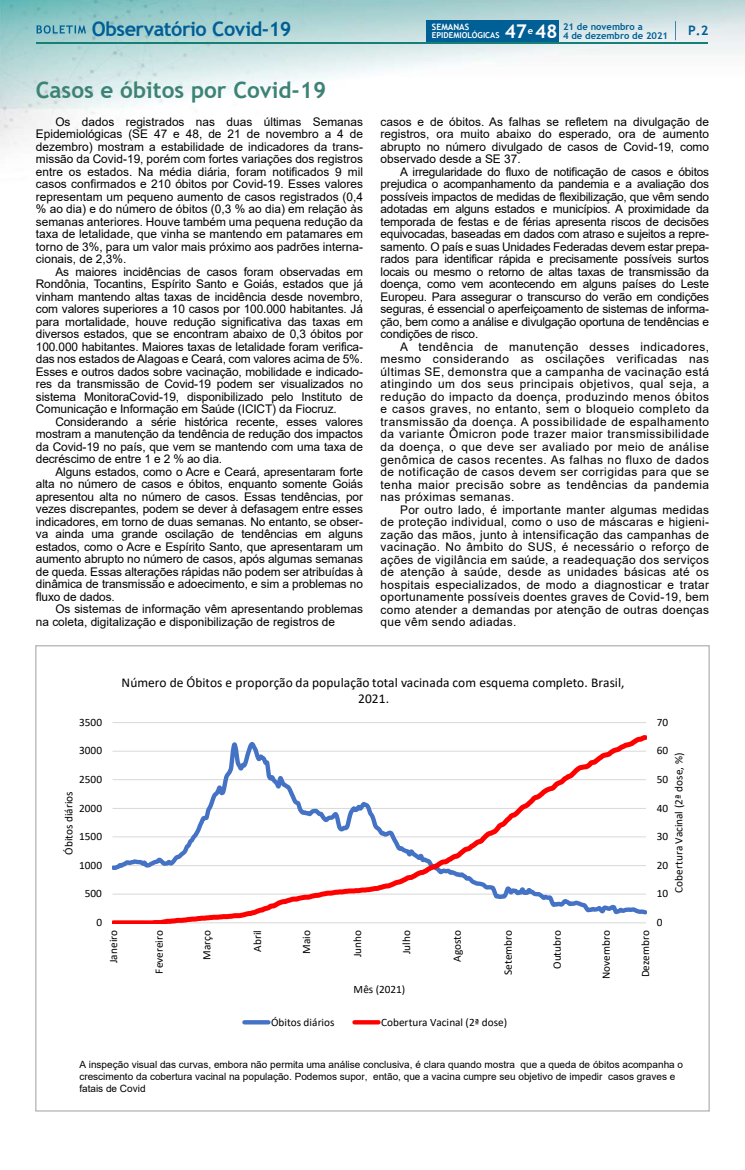
<style>
.page{position:relative;width:745px;height:1170px;background:#fff}
.page>*{position:absolute;margin:0;border:0;box-sizing:border-box;transform-origin:0 0}
.t1{font:700 22.5px "Trebuchet MS";color:#3c8376}
.t2{font:700 19.88px "Trebuchet MS";letter-spacing:-.025em;color:#005f95}
.t3{font:700 18.88px "Trebuchet MS";color:#fff}
.t4{font:13.5px/16.6px "Calibri";letter-spacing:.005em;color:#000;text-align:center}
.t5{font:700 13.12px "Trebuchet MS";color:#005f95}
.t6{font:11.88px/12.5px "Arial";color:#000;text-align:justify}
.t7{font:11.25px "Calibri";color:#000}
.t8{font:10px/12px "Arial";color:#000}
.t9{font:700 9.38px/9px "Trebuchet MS";color:#005f95}
.t10{font:700 8.75px "Trebuchet MS";color:#fff}
.t11{font:700 8.12px "Trebuchet MS";color:#fff}
</style>
<div class="page">
<img style="left:0;top:0;width:744px;height:147px">
<svg style="left:674px;top:21px;width:1px;height:19px"></svg>
<svg style="left:37px;top:25px;width:49px;height:9px"></svg>
<hr style="left:36px;top:42px;width:672px;height:1px;background:#168076">
<div style="left:426px;top:20px;width:132px;height:22px;background:#005f95"></div>
<hr style="left:112px;top:722px;width:533px;height:1px;background:#d9d9d9">
<svg style="left:112px;top:735px;width:534px;height:188px"></svg>
<svg style="left:244px;top:1020px;width:24px;height:4px"></svg>
<svg style="left:354px;top:1020px;width:24px;height:4px"></svg>
<h2 class="t2" style="left:92px;top:17px;width:201px">Observatório Covid-19</h2>
<p class="t5" style="left:687px;top:22px;width:22px">P.2</p>
<p class="t10" style="left:431px;top:22px;width:39px">SEMANAS</p>
<p class="t11" style="left:431px;top:30px;width:69px">EPIDEMIOLÓGICAS</p>
<p class="t9" style="left:562px;top:22px;width:106px">21 de novembro a<br>4 de dezembro de 2021</p>
<h3 class="t3" style="left:504px;top:20px;width:54px">47<sup>e</sup> 48</h3>
<h1 class="t1" style="left:36px;top:76px;width:292px">Casos e óbitos por Covid-19</h1>
<p class="t6" style="left:36px;top:115px;width:328px;text-indent:19px">Os dados registrados nas duas últimas Semanas Epidemiológicas (SE 47 e 48, de 21 de novembro a 4 de dezembro) mostram a estabilidade de indicadores da trans&shy;missão da Covid-19, porém com fortes variações dos registros entre os estados. Na média diária, foram notificados 9 mil casos confirmados e 210 óbitos por Covid-19. Esses valores representam um pequeno aumento de casos registrados (0,4 % ao dia) e do número de óbitos (0,3 % ao dia) em relação às semanas anteriores. Houve também uma pequena redução da taxa de letalidade, que vinha se mantendo em patamares em torno de 3%, para um valor mais próximo aos padrões interna&shy;cionais, de 2,3%.</p>
<p class="t6" style="left:36px;top:265px;width:328px;text-indent:19px">As maiores incidências de casos foram observadas em Rondônia, Tocantins, Espírito Santo e Goiás, estados que já vinham mantendo altas taxas de incidência desde novembro, com valores superiores a 10 casos por 100.000 habitantes. Já para mortalidade, houve redução significativa das taxas em diversos estados, que se encontram abaixo de 0,3 óbitos por 100.000 habitantes. Maiores taxas de letalidade foram verifica&shy;das nos estados de Alagoas e Ceará, com valores acima de 5%.<br>Esses e outros dados sobre vacinação, mobilidade e indicado&shy;res da transmissão de Covid-19 podem ser visualizados no sistema MonitoraCovid-19, disponibilizado pelo Instituto de Comunicação e Informação em Saúde (ICICT) da Fiocruz.</p>
<p class="t6" style="left:36px;top:415px;width:328px;text-indent:19px">Considerando a série histórica recente, esses valores mostram a manutenção da tendência de redução dos impactos da Covid-19 no país, que vem se mantendo com uma taxa de decréscimo de entre 1 e 2 % ao dia.</p>
<p class="t6" style="left:36px;top:465px;width:328px;text-indent:19px">Alguns estados, como o Acre e Ceará, apresentaram forte alta no número de casos e óbitos, enquanto somente Goiás apresentou alta no número de casos. Essas tendências, por vezes discrepantes, podem se dever à defasagem entre esses indicadores, em torno de duas semanas. No entanto, se obser&shy;va ainda uma grande oscilação de tendências em alguns estados, como o Acre e Espírito Santo, que apresentaram um aumento abrupto no número de casos, após algumas semanas de queda. Essas alterações rápidas não podem ser atribuídas à dinâmica de transmissão e adoecimento, e sim a problemas no fluxo de dados.</p>
<p class="t6" style="left:36px;top:603px;width:328px;text-indent:19px">Os sistemas de informação vêm apresentando problemas na coleta, digitalização e disponibilização de registros de</p>
<p class="t6" style="left:380px;top:115px;width:330px">casos e de óbitos. As falhas se refletem na divulgação de registros, ora muito abaixo do esperado, ora de aumento abrupto no número divulgado de casos de Covid-19, como observado desde a SE 37.</p>
<p class="t6" style="left:380px;top:165px;width:330px;text-indent:19px">A irregularidade do fluxo de notificação de casos e óbitos prejudica o acompanhamento da pandemia e a avaliação dos possíveis impactos de medidas de flexibilização, que vêm sendo adotadas em alguns estados e municípios. A proximidade da temporada de festas e de férias apresenta riscos de decisões equivocadas, baseadas em dados com atraso e sujeitos a repre&shy;samento. O país e suas Unidades Federadas devem estar prepa&shy;rados para identificar rápida e precisamente possíveis surtos locais ou mesmo o retorno de altas taxas de transmissão da doença, como vem acontecendo em alguns países do Leste Europeu. Para assegurar o transcurso do verão em condições seguras, é essencial o aperfeiçoamento de sistemas de informa&shy;ção, bem como a análise e divulgação oportuna de tendências e condições de risco.</p>
<p class="t6" style="left:380px;top:340px;width:330px;text-indent:19px">A tendência de manutenção desses indicadores, mesmo considerando as oscilações verificadas nas últimas SE, demonstra que a campanha de vacinação está atingindo um dos seus principais objetivos, qual seja, a redução do impacto da doença, produzindo menos óbitos e casos graves, no entanto, sem o bloqueio completo da transmissão da doença. A possibilidade de espalhamento da variante Ômicron pode trazer maior transmissibilidade da doença, o que deve ser avaliado por meio de análise genômica de casos recentes. As falhas no fluxo de dados de notificação de casos devem ser corrigidas para que se tenha maior precisão sobre as tendências da pandemia nas próximas semanas.</p>
<p class="t6" style="left:380px;top:503px;width:330px;text-indent:19px">Por outro lado, é importante manter algumas medidas de proteção individual, como o uso de máscaras e higieni&shy;zação das mãos, junto à intensificação das campanhas de vacinação. No âmbito do SUS, é necessário o reforço de ações de vigilância em saúde, a readequação dos serviços de atenção à saúde, desde as unidades básicas até os hospitais especializados, de modo a diagnosticar e tratar oportunamente possíveis doentes graves de Covid-19, bem como atender a demandas por atenção de outras doenças que vêm sendo adiadas.</p>
<p class="t4" style="left:122px;top:673px;width:504px">Número de Óbitos e proporção da população total vacinada com esquema completo. Brasil,<br>2021.</p>
<p class="t7" style="left:79px;top:714px;width:24px">3500</p>
<p class="t7" style="left:656px;top:714px;width:13px">70</p>
<p class="t7" style="left:79px;top:742px;width:25px">3000</p>
<p class="t7" style="left:79px;top:771px;width:24px">2500</p>
<p class="t7" style="left:61px;top:854px;width:65px;rotate:-90deg">Ó sot ib soi ráid</p>
<p class="t7" style="left:79px;top:800px;width:24px">2000</p>
<p class="t7" style="left:79px;top:828px;width:24px">1500</p>
<p class="t7" style="left:79px;top:857px;width:24px">1000</p>
<p class="t7" style="left:85px;top:885px;width:18px">500</p>
<p class="t7" style="left:656px;top:742px;width:13px">60</p>
<p class="t7" style="left:670px;top:892px;width:141px;rotate:-90deg">Cobertura Vacinal (2ª dose, %)</p>
<p class="t7" style="left:656px;top:771px;width:13px">50</p>
<p class="t7" style="left:656px;top:800px;width:13px">40</p>
<p class="t7" style="left:656px;top:828px;width:13px">30</p>
<p class="t7" style="left:656px;top:857px;width:13px">20</p>
<p class="t7" style="left:656px;top:885px;width:13px">10</p>
<p class="t7" style="left:96px;top:914px;width:7px">0</p>
<p class="t7" style="left:656px;top:914px;width:7px">0</p>
<p class="t7" style="left:105px;top:962px;width:34px;rotate:-90deg">Janeiro</p>
<p class="t7" style="left:151px;top:973px;width:45px;rotate:-90deg">Fevereiro</p>
<p class="t7" style="left:199px;top:959px;width:31px;rotate:-90deg">Março</p>
<p class="t7" style="left:249px;top:951px;width:23px;rotate:-90deg">Abril</p>
<p class="t7" style="left:298px;top:953px;width:25px;rotate:-90deg">Maio</p>
<p class="t7" style="left:349px;top:957px;width:29px;rotate:-90deg">Junho</p>
<p class="t7" style="left:398px;top:953px;width:26px;rotate:-90deg">Julho</p>
<p class="t7" style="left:449px;top:961px;width:33px;rotate:-90deg">Agosto</p>
<p class="t7" style="left:500px;top:974px;width:46px;rotate:-90deg">Setembro</p>
<p class="t7" style="left:549px;top:968px;width:40px;rotate:-90deg">Outubro</p>
<p class="t7" style="left:598px;top:978px;width:50px;rotate:-90deg">Novembro</p>
<p class="t7" style="left:637px;top:977px;width:49px;rotate:-90deg">Dezembro</p>
<p class="t7" style="left:353px;top:981px;width:53px">Mês (2021)</p>
<p class="t7" style="left:271px;top:1013px;width:65px">Óbitos diários</p>
<p class="t7" style="left:381px;top:1013px;width:127px">Cobertura Vacinal (2ª dose)</p>
<p class="t8" style="left:79px;top:1058px;width:605px">A inspeção visual das curvas, embora não permita uma análise conclusiva, é clara quando mostra que a queda de óbitos acompanha o crescimento da cobertura vacinal na população. Podemos supor, então, que a vacina cumpre seu objetivo de impedir casos graves e fatais de Covid</p>
</div>
